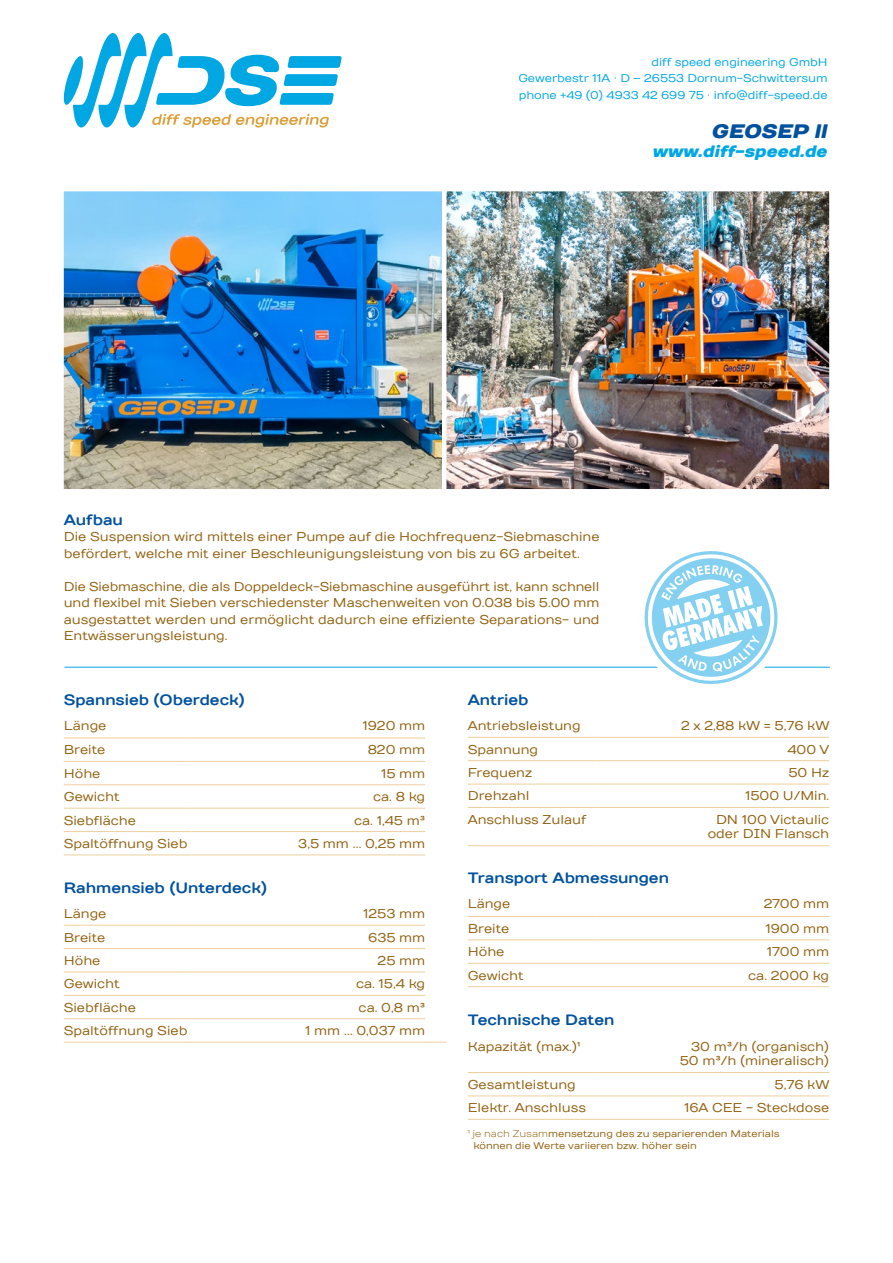
<style>
.page{position:relative;width:893px;height:1263px;background:#fff}
.page>*{position:absolute;margin:0;border:0;box-sizing:border-box;transform-origin:0 0}
.t1{font:italic 900 19.5px "TT Days Sans";color:#00519e}
.t2{font:italic 900 16.5px "TT Days Sans";color:#00a7e3}
.t3{font:700 15px "TT Days Sans";color:#00519e}
.t4{font:12.75px/16.5px "TT Days Sans";color:#91610f;text-align:right}
.t5{font:11.25px/16.5px "TT Days Sans";color:#00a7e3;text-align:justify}
.t6{font:9.75px/12px "TT Days Sans";color:#91610f}
.s1{font-weight:300}
</style>
<div class="page">
<img style="left:63px;top:191px;width:377px;height:298px">
<img style="left:440px;top:191px;width:390px;height:298px">
<hr style="left:64px;top:667px;width:766px;height:1px;background:#00a7e3">
<svg style="left:63px;top:33px;width:279px;height:95px"></svg>
<hr style="left:468px;top:737px;width:127px;height:1px;background:#efcf9e">
<hr style="left:595px;top:737px;width:234px;height:1px;background:#efcf9e">
<hr style="left:468px;top:760px;width:127px;height:1px;background:#efcf9e">
<hr style="left:595px;top:760px;width:234px;height:1px;background:#efcf9e">
<hr style="left:468px;top:784px;width:127px;height:1px;background:#efcf9e">
<hr style="left:595px;top:784px;width:234px;height:1px;background:#efcf9e">
<hr style="left:468px;top:807px;width:127px;height:1px;background:#efcf9e">
<hr style="left:595px;top:807px;width:234px;height:1px;background:#efcf9e">
<hr style="left:468px;top:845px;width:127px;height:1px;background:#efcf9e">
<hr style="left:595px;top:845px;width:234px;height:1px;background:#efcf9e">
<hr style="left:468px;top:916px;width:127px;height:1px;background:#efcf9e">
<hr style="left:595px;top:916px;width:234px;height:1px;background:#efcf9e">
<hr style="left:468px;top:940px;width:127px;height:1px;background:#efcf9e">
<hr style="left:595px;top:940px;width:234px;height:1px;background:#efcf9e">
<hr style="left:468px;top:963px;width:127px;height:1px;background:#efcf9e">
<hr style="left:595px;top:963px;width:234px;height:1px;background:#efcf9e">
<hr style="left:468px;top:986px;width:127px;height:1px;background:#efcf9e">
<hr style="left:595px;top:986px;width:234px;height:1px;background:#efcf9e">
<hr style="left:468px;top:1072px;width:127px;height:1px;background:#efcf9e">
<hr style="left:595px;top:1072px;width:234px;height:1px;background:#efcf9e">
<hr style="left:468px;top:1096px;width:127px;height:1px;background:#efcf9e">
<hr style="left:595px;top:1096px;width:234px;height:1px;background:#efcf9e">
<hr style="left:468px;top:1119px;width:127px;height:1px;background:#efcf9e">
<hr style="left:595px;top:1119px;width:234px;height:1px;background:#efcf9e">
<hr style="left:64px;top:925px;width:127px;height:1px;background:#efcf9e">
<hr style="left:191px;top:925px;width:234px;height:1px;background:#efcf9e">
<hr style="left:64px;top:948px;width:127px;height:1px;background:#efcf9e">
<hr style="left:191px;top:948px;width:234px;height:1px;background:#efcf9e">
<hr style="left:64px;top:972px;width:127px;height:1px;background:#efcf9e">
<hr style="left:191px;top:972px;width:234px;height:1px;background:#efcf9e">
<hr style="left:64px;top:995px;width:127px;height:1px;background:#efcf9e">
<hr style="left:191px;top:995px;width:234px;height:1px;background:#efcf9e">
<hr style="left:64px;top:1018px;width:127px;height:1px;background:#efcf9e">
<hr style="left:191px;top:1018px;width:234px;height:1px;background:#efcf9e">
<hr style="left:64px;top:1042px;width:127px;height:1px;background:#efcf9e">
<hr style="left:191px;top:1042px;width:234px;height:1px;background:#efcf9e">
<svg style="left:425px;top:1042px;width:21px;height:1px"></svg>
<hr style="left:64px;top:738px;width:127px;height:1px;background:#efcf9e">
<hr style="left:191px;top:738px;width:234px;height:1px;background:#efcf9e">
<hr style="left:64px;top:761px;width:127px;height:1px;background:#efcf9e">
<hr style="left:191px;top:761px;width:234px;height:1px;background:#efcf9e">
<hr style="left:64px;top:784px;width:127px;height:1px;background:#efcf9e">
<hr style="left:191px;top:784px;width:234px;height:1px;background:#efcf9e">
<hr style="left:64px;top:808px;width:127px;height:1px;background:#efcf9e">
<hr style="left:191px;top:808px;width:234px;height:1px;background:#efcf9e">
<hr style="left:64px;top:831px;width:127px;height:1px;background:#efcf9e">
<hr style="left:191px;top:831px;width:234px;height:1px;background:#efcf9e">
<hr style="left:64px;top:855px;width:127px;height:1px;background:#efcf9e">
<hr style="left:191px;top:855px;width:234px;height:1px;background:#efcf9e">
<svg style="left:637px;top:551px;width:148px;height:133px"></svg>
<p class="t5" style="left:518px;top:54px;width:311px;text-indent:133px">diff speed engineering GmbH Gewerbestr 11A · D – 26553 Dornum-Schwittersum phone +49 (0) 4933 42 699 75 · info@diff-speed.de</p>
<h1 class="t1" style="left:712px;top:118px;width:117px">GEOSEP ll</h1>
<p class="t2" style="left:653px;top:141px;width:176px">www.diff-speed.de</p>
<p class="t3" style="left:64px;top:509px;width:61px">Aufbau</p>
<p class="t4" style="left:64px;top:528px;width:537px;text-align:left">Die Suspension wird mittels einer Pumpe auf die Hochfrequenz-Siebmaschine befördert, welche mit einer Beschleunigungsleistung von bis zu 6G arbeitet.</p>
<p class="t4" style="left:64px;top:578px;width:537px;text-align:justify">Die Siebmaschine, die als Doppeldeck-Siebmaschine ausgeführt ist, kann schnell und flexibel mit Sieben verschiedenster Maschenweiten von 0.038 bis 5.00 mm ausgestattet werden und ermöglicht dadurch eine effiziente Separations- und Entwässerungsleistung.</p>
<p class="t3" style="left:64px;top:690px;width:183px">Spannsieb (Oberdeck)</p>
<p class="t4" style="left:64px;top:718px;width:44px">Länge</p>
<p class="t4" style="left:362px;top:718px;width:64px">1920 mm</p>
<p class="t4" style="left:64px;top:742px;width:43px">Breite</p>
<p class="t4" style="left:368px;top:742px;width:59px">820 mm</p>
<p class="t4" style="left:64px;top:765px;width:38px">Höhe</p>
<p class="t4" style="left:381px;top:765px;width:46px">15 mm</p>
<p class="t4" style="left:64px;top:788px;width:57px">Gewicht</p>
<p class="t4" style="left:373px;top:788px;width:54px">ca. 8 kg</p>
<p class="t4" style="left:64px;top:812px;width:74px">Siebfläche</p>
<p class="t4" style="left:354px;top:812px;width:73px">ca. 1,45 m³</p>
<p class="t4" style="left:64px;top:835px;width:125px">Spaltöffnung Sieb</p>
<p class="t4" style="left:298px;top:835px;width:128px">3,5 mm … 0,25 mm</p>
<p class="t3" style="left:64px;top:877px;width:205px">Rahmensieb (Unterdeck)</p>
<p class="t4" style="left:64px;top:905px;width:44px">Länge</p>
<p class="t4" style="left:363px;top:905px;width:63px">1253 mm</p>
<p class="t4" style="left:64px;top:929px;width:43px">Breite</p>
<p class="t4" style="left:368px;top:929px;width:59px">635 mm</p>
<p class="t4" style="left:64px;top:952px;width:38px">Höhe</p>
<p class="t4" style="left:378px;top:952px;width:49px">25 mm</p>
<p class="t4" style="left:64px;top:976px;width:57px">Gewicht</p>
<p class="t4" style="left:356px;top:976px;width:71px">ca. 15,4 kg</p>
<p class="t4" style="left:64px;top:999px;width:74px">Siebfläche</p>
<p class="t4" style="left:359px;top:999px;width:68px">ca. 0,8 m³</p>
<p class="t4" style="left:64px;top:1022px;width:125px">Spaltöffnung Sieb</p>
<p class="t4" style="left:305px;top:1022px;width:121px">1 mm … 0,037 mm</p>
<p class="t3" style="left:468px;top:690px;width:62px">Antrieb</p>
<p class="t4" style="left:468px;top:718px;width:114px">Antriebsleistung</p>
<p class="t4" style="left:681px;top:718px;width:150px">2 x 2,88 kW = 5,76 kW</p>
<p class="t4" style="left:468px;top:741px;width:72px">Spannung</p>
<p class="t4" style="left:787px;top:741px;width:44px">400 V</p>
<p class="t4" style="left:468px;top:764px;width:66px">Frequenz</p>
<p class="t4" style="left:788px;top:764px;width:42px">50 Hz</p>
<p class="t4" style="left:468px;top:788px;width:63px">Drehzahl</p>
<p class="t4" style="left:745px;top:788px;width:86px">1500 U/Min.</p>
<p class="t4" style="left:468px;top:811px;width:120px">Anschluss Zulauf</p>
<p class="t4" style="left:708px;top:812px;width:123px;line-height:14.2px">DN 100 Victaulic oder DIN Flansch</p>
<p class="t3" style="left:468px;top:867px;width:203px">Transport Abmessungen</p>
<p class="t4" style="left:468px;top:895px;width:44px">Länge</p>
<p class="t4" style="left:764px;top:895px;width:67px">2700 mm</p>
<p class="t4" style="left:468px;top:920px;width:43px">Breite</p>
<p class="t4" style="left:765px;top:920px;width:65px">1900 mm</p>
<p class="t4" style="left:468px;top:943px;width:38px">Höhe</p>
<p class="t4" style="left:767px;top:943px;width:64px">1700 mm</p>
<p class="t4" style="left:468px;top:967px;width:57px">Gewicht</p>
<p class="t4" style="left:748px;top:967px;width:83px">ca. 2000 kg</p>
<p class="t3" style="left:468px;top:1010px;width:148px">Technische Daten</p>
<p class="t4" style="left:468px;top:1038px;width:114px">Kapazität (max.)¹</p>
<p class="t4" style="left:680px;top:1039px;width:151px;line-height:14.2px">30 m³/h (organisch)<br>50 m³/h (mineralisch)</p>
<p class="t4" style="left:468px;top:1076px;width:110px">Gesamtleistung</p>
<p class="t4" style="left:775px;top:1076px;width:56px">5,76 kW</p>
<p class="t4" style="left:468px;top:1100px;width:120px">Elektr. Anschluss</p>
<p class="t4" style="left:684px;top:1100px;width:147px">16A CEE - Steckdose</p>
<p class="t6" style="left:473px;top:1128px;width:308px;text-indent:-6px"><span class="s1">¹ je nach Zusam</span>mensetzung des zu separierenden Materials können die Werte variieren bzw. höher sein</p>
</div>
